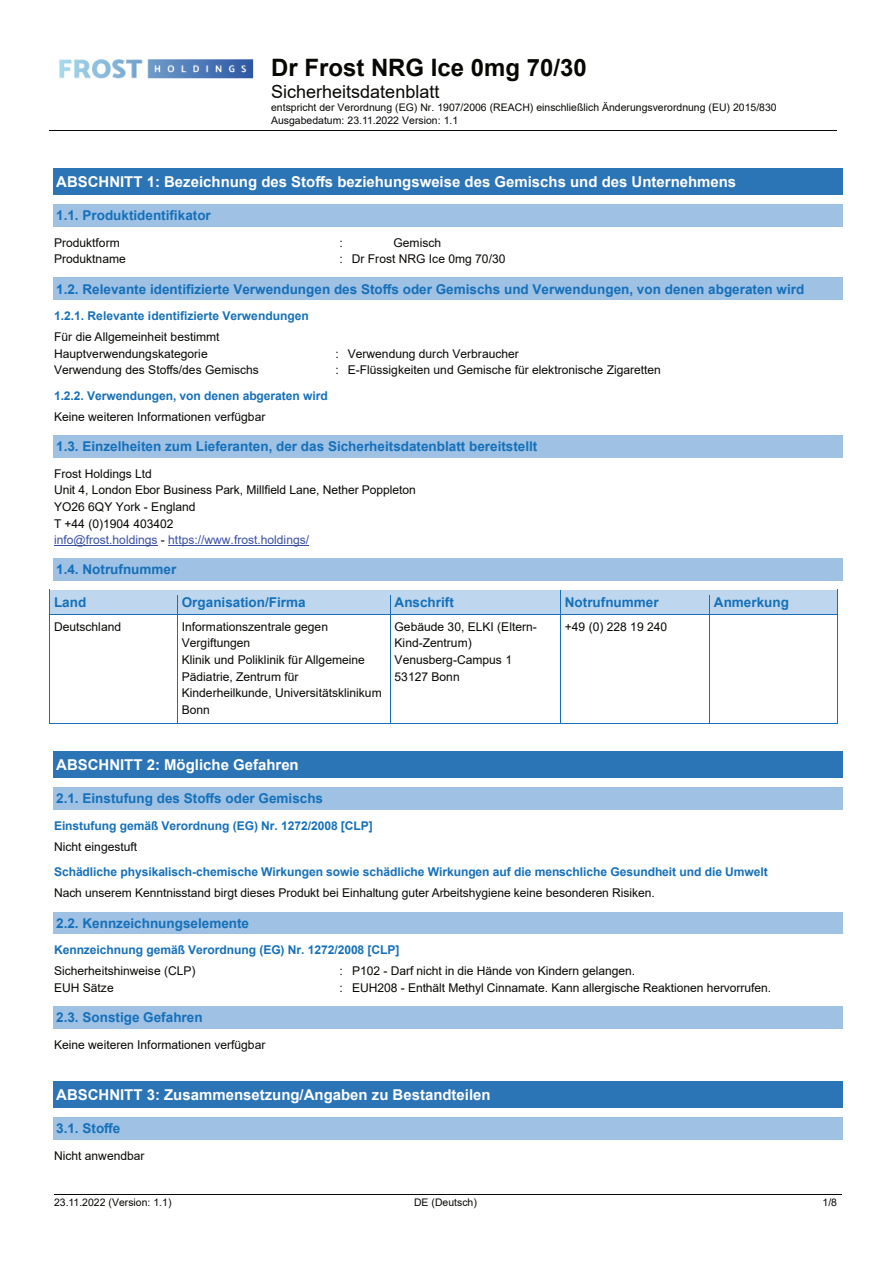
<style>
.page{position:relative;width:894px;height:1264px;background:#fff}
.page>*{position:absolute;margin:0;border:0;box-sizing:border-box;transform-origin:0 0}
.t1{font:700 24px "Arial";color:#080704}
.t2{font:18px "Arial";color:#080704}
.t3{font:700 15px "Arial";color:#fff}
.t4{font:700 13.5px "Arial";color:#1570b9}
.t5{font:12px/16.5px "Arial";color:#080704}
.t6{font:700 12px "Arial";letter-spacing:-.005em;color:#1570b9}
.t7{font:10.5px/12px "Arial";color:#080704}
.s1{color:#384ea1}
</style>
<div class="page">
<img style="left:59px;top:59px;width:195px;height:20px">
<hr style="left:50px;top:130px;width:221px;height:1px;background:#080704">
<hr style="left:272px;top:130px;width:564px;height:1px;background:#080704">
<hr style="left:54px;top:1194px;width:264px;height:1px;background:#080704">
<hr style="left:318px;top:1194px;width:259px;height:1px;background:#080704">
<hr style="left:578px;top:1194px;width:263px;height:1px;background:#080704">
<div style="left:54px;top:168px;width:787px;height:27px;background:#2b74b6"></div>
<hr style="left:54px;top:195px;width:787px;height:1px;background:#2b74b6">
<svg style="left:841px;top:168px;width:1px;height:27px"></svg>
<div style="left:54px;top:205px;width:787px;height:21px;background:#9ec1e4"></div>
<hr style="left:54px;top:204px;width:787px;height:1px;background:#9ec1e4">
<hr style="left:54px;top:226px;width:787px;height:1px;background:#9ec1e4">
<svg style="left:841px;top:204px;width:1px;height:23px"></svg>
<div style="left:54px;top:278px;width:787px;height:21px;background:#9ec1e4"></div>
<hr style="left:54px;top:299px;width:787px;height:1px;background:#9ec1e4">
<svg style="left:841px;top:278px;width:1px;height:22px"></svg>
<div style="left:54px;top:435px;width:787px;height:22px;background:#9ec1e4"></div>
<hr style="left:54px;top:457px;width:787px;height:1px;background:#9ec1e4">
<svg style="left:841px;top:435px;width:1px;height:23px"></svg>
<div style="left:54px;top:559px;width:787px;height:21px;background:#9ec1e4"></div>
<hr style="left:54px;top:558px;width:787px;height:1px;background:#9ec1e4">
<hr style="left:54px;top:580px;width:787px;height:1px;background:#9ec1e4">
<svg style="left:841px;top:558px;width:1px;height:23px"></svg>
<div style="left:50px;top:590px;width:127px;height:24px;background:#bed7ee"></div>
<div style="left:178px;top:590px;width:212px;height:24px;background:#bed7ee"></div>
<div style="left:390px;top:590px;width:170px;height:24px;background:#bed7ee"></div>
<div style="left:560px;top:590px;width:149px;height:24px;background:#bed7ee"></div>
<div style="left:709px;top:590px;width:127px;height:24px;background:#bed7ee"></div>
<hr style="left:50px;top:589px;width:127px;height:1px;background:#1570b9">
<hr style="left:178px;top:589px;width:212px;height:1px;background:#1570b9">
<hr style="left:390px;top:589px;width:170px;height:1px;background:#1570b9">
<hr style="left:560px;top:589px;width:149px;height:1px;background:#1570b9">
<hr style="left:709px;top:589px;width:127px;height:1px;background:#1570b9">
<svg style="left:49px;top:589px;width:1px;height:30px"></svg>
<hr style="left:50px;top:614px;width:127px;height:1px;background:#1570b9">
<svg style="left:177px;top:590px;width:1px;height:29px"></svg>
<hr style="left:178px;top:614px;width:212px;height:1px;background:#1570b9">
<svg style="left:390px;top:589px;width:1px;height:30px"></svg>
<hr style="left:390px;top:614px;width:170px;height:1px;background:#1570b9">
<svg style="left:560px;top:589px;width:1px;height:30px"></svg>
<hr style="left:560px;top:614px;width:149px;height:1px;background:#1570b9">
<svg style="left:709px;top:589px;width:1px;height:30px"></svg>
<hr style="left:709px;top:614px;width:127px;height:1px;background:#1570b9">
<svg style="left:836px;top:590px;width:1px;height:25px"></svg>
<hr style="left:49px;top:619px;width:1px;height:104px;background:#1570b9">
<hr style="left:50px;top:723px;width:127px;height:1px;background:#1570b9">
<hr style="left:177px;top:619px;width:1px;height:104px;background:#1570b9">
<hr style="left:178px;top:723px;width:212px;height:1px;background:#1570b9">
<hr style="left:390px;top:619px;width:1px;height:104px;background:#1570b9">
<hr style="left:390px;top:723px;width:170px;height:1px;background:#1570b9">
<hr style="left:560px;top:619px;width:1px;height:104px;background:#1570b9">
<hr style="left:560px;top:723px;width:149px;height:1px;background:#1570b9">
<hr style="left:709px;top:619px;width:1px;height:104px;background:#1570b9">
<hr style="left:709px;top:723px;width:127px;height:1px;background:#1570b9">
<hr style="left:836px;top:619px;width:1px;height:104px;background:#1570b9">
<div style="left:54px;top:751px;width:787px;height:26px;background:#2b74b6"></div>
<hr style="left:54px;top:777px;width:787px;height:1px;background:#2b74b6">
<svg style="left:841px;top:751px;width:1px;height:27px"></svg>
<div style="left:54px;top:787px;width:787px;height:21px;background:#9ec1e4"></div>
<hr style="left:54px;top:808px;width:787px;height:1px;background:#9ec1e4">
<svg style="left:841px;top:787px;width:1px;height:22px"></svg>
<div style="left:54px;top:912px;width:787px;height:21px;background:#9ec1e4"></div>
<hr style="left:54px;top:911px;width:787px;height:1px;background:#9ec1e4">
<hr style="left:54px;top:933px;width:787px;height:1px;background:#9ec1e4">
<svg style="left:841px;top:912px;width:1px;height:22px"></svg>
<div style="left:54px;top:1006px;width:787px;height:21px;background:#9ec1e4"></div>
<hr style="left:54px;top:1027px;width:787px;height:1px;background:#9ec1e4">
<svg style="left:841px;top:1006px;width:1px;height:22px"></svg>
<div style="left:54px;top:1081px;width:787px;height:26px;background:#2b74b6"></div>
<hr style="left:54px;top:1107px;width:787px;height:1px;background:#2b74b6">
<svg style="left:841px;top:1081px;width:1px;height:27px"></svg>
<div style="left:54px;top:1117px;width:787px;height:21px;background:#9ec1e4"></div>
<hr style="left:54px;top:545px;width:103px;height:1px;background:#384ea1">
<hr style="left:168px;top:545px;width:141px;height:1px;background:#384ea1">
<hr style="left:54px;top:1138px;width:787px;height:1px;background:#9ec1e4">
<svg style="left:841px;top:1117px;width:1px;height:22px"></svg>
<h1 class="t1" style="left:271px;top:58px;width:317px">Dr Frost NRG Ice 0mg 70/30</h1>
<h2 class="t2" style="left:271px;top:85px;width:170px">Sicherheitsdatenblatt</h2>
<p class="t7" style="left:271px;top:103px;width:507px">entspricht der Verordnung (EG) Nr. 1907/2006 (REACH) einschließlich Änderungsverordnung (EU) 2015/830<br>Ausgabedatum: 23.11.2022 Version: 1.1</p>
<p class="t3" style="left:56px;top:176px;width:681px">ABSCHNITT 1: Bezeichnung des Stoffs beziehungsweise des Gemischs und des Unternehmens</p>
<p class="t4" style="left:56px;top:210px;width:156px">1.1. Produktidentifikator</p>
<p class="t5" style="left:54px;top:235px;width:67px">Produktform</p>
<p class="t5" style="left:339px;top:235px;width:5px">:</p>
<p class="t5" style="left:393px;top:235px;width:49px">Gemisch</p>
<p class="t5" style="left:54px;top:252px;width:73px">Produktname</p>
<p class="t5" style="left:339px;top:252px;width:167px">: Dr Frost NRG Ice 0mg 70/30</p>
<p class="t4" style="left:56px;top:284px;width:749px">1.2. Relevante identifizierte Verwendungen des Stoffs oder Gemischs und Verwendungen, von denen abgeraten wird</p>
<p class="t6" style="left:54px;top:311px;width:256px">1.2.1. Relevante identifizierte Verwendungen</p>
<p class="t5" style="left:54px;top:330px;width:167px">Für die Allgemeinheit bestimmt<br>Hauptverwendungskategorie</p>
<p class="t5" style="left:335px;top:346px;width:185px">: Verwendung durch Verbraucher</p>
<p class="t5" style="left:54px;top:363px;width:206px">Verwendung des Stoffs/des Gemischs</p>
<p class="t5" style="left:335px;top:363px;width:327px">: E-Flüssigkeiten und Gemische für elektronische Zigaretten</p>
<p class="t6" style="left:54px;top:391px;width:275px">1.2.2. Verwendungen, von denen abgeraten wird</p>
<p class="t5" style="left:54px;top:409px;width:213px">Keine weiteren Informationen verfügbar</p>
<p class="t4" style="left:56px;top:441px;width:482px">1.3. Einzelheiten zum Lieferanten, der das Sicherheitsdatenblatt bereitstellt</p>
<p class="t5" style="left:54px;top:466px;width:363px">Frost Holdings Ltd<br>Unit 4, London Ebor Business Park, Millfield Lane, Nether Poppleton YO26 6QY York - England<br>T +44 (0)1904 403402<br><span class="s1">info@frost.holdings</span> - <span class="s1">https://www.frost.holdings/</span></p>
<p class="t4" style="left:56px;top:564px;width:122px">1.4. Notrufnummer</p>
<p class="t4" style="left:54px;top:597px;width:34px">Land</p>
<p class="t4" style="left:182px;top:597px;width:125px">Organisation/Firma</p>
<p class="t4" style="left:394px;top:597px;width:61px">Anschrift</p>
<p class="t4" style="left:564px;top:597px;width:95px">Notrufnummer</p>
<p class="t4" style="left:713px;top:597px;width:77px">Anmerkung</p>
<p class="t5" style="left:54px;top:619px;width:69px">Deutschland</p>
<p class="t5" style="left:182px;top:619px;width:201px">Informationszentrale gegen<br>Vergiftungen<br>Klinik und Poliklinik für Allgemeine<br>Pädiatrie, Zentrum für<br>Kinderheilkunde, Universitätsklinikum<br>Bonn</p>
<p class="t5" style="left:394px;top:619px;width:144px">Gebäude 30, ELKI (Eltern-<br>Kind-Zentrum)<br>Venusberg-Campus 1<br>53127 Bonn</p>
<p class="t5" style="left:564px;top:619px;width:104px">+49 (0) 228 19 240</p>
<p class="t3" style="left:56px;top:759px;width:244px">ABSCHNITT 2: Mögliche Gefahren</p>
<p class="t4" style="left:56px;top:793px;width:268px">2.1. Einstufung des Stoffs oder Gemischs</p>
<p class="t6" style="left:54px;top:821px;width:320px">Einstufung gemäß Verordnung (EG) Nr. 1272/2008 [CLP]</p>
<p class="t5" style="left:54px;top:839px;width:85px">Nicht eingestuft</p>
<p class="t6" style="left:54px;top:867px;width:715px">Schädliche physikalisch-chemische Wirkungen sowie schädliche Wirkungen auf die menschliche Gesundheit und die Umwelt</p>
<p class="t5" style="left:54px;top:886px;width:602px">Nach unserem Kenntnisstand birgt dieses Produkt bei Einhaltung guter Arbeitshygiene keine besonderen Risiken.</p>
<p class="t4" style="left:56px;top:917px;width:194px">2.2. Kennzeichnungselemente</p>
<p class="t6" style="left:54px;top:945px;width:347px">Kennzeichnung gemäß Verordnung (EG) Nr. 1272/2008 [CLP]</p>
<p class="t5" style="left:54px;top:963px;width:143px">Sicherheitshinweise (CLP)</p>
<p class="t5" style="left:339px;top:963px;width:297px">: P102 - Darf nicht in die Hände von Kindern gelangen.</p>
<p class="t5" style="left:54px;top:980px;width:61px">EUH Sätze</p>
<p class="t5" style="left:339px;top:980px;width:433px">: EUH208 - Enthält Methyl Cinnamate. Kann allergische Reaktionen hervorrufen.</p>
<p class="t4" style="left:56px;top:1012px;width:148px">2.3. Sonstige Gefahren</p>
<p class="t5" style="left:54px;top:1037px;width:213px">Keine weiteren Informationen verfügbar</p>
<p class="t3" style="left:56px;top:1088px;width:436px">ABSCHNITT 3: Zusammensetzung/Angaben zu Bestandteilen</p>
<p class="t4" style="left:56px;top:1123px;width:66px">3.1. Stoffe</p>
<p class="t5" style="left:54px;top:1148px;width:92px">Nicht anwendbar</p>
<p class="t7" style="left:54px;top:1197px;width:119px">23.11.2022 (Version: 1.1)</p>
<p class="t7" style="left:414px;top:1197px;width:64px">DE (Deutsch)</p>
<p class="t7" style="left:822px;top:1197px;width:16px">1/8</p>
</div>
